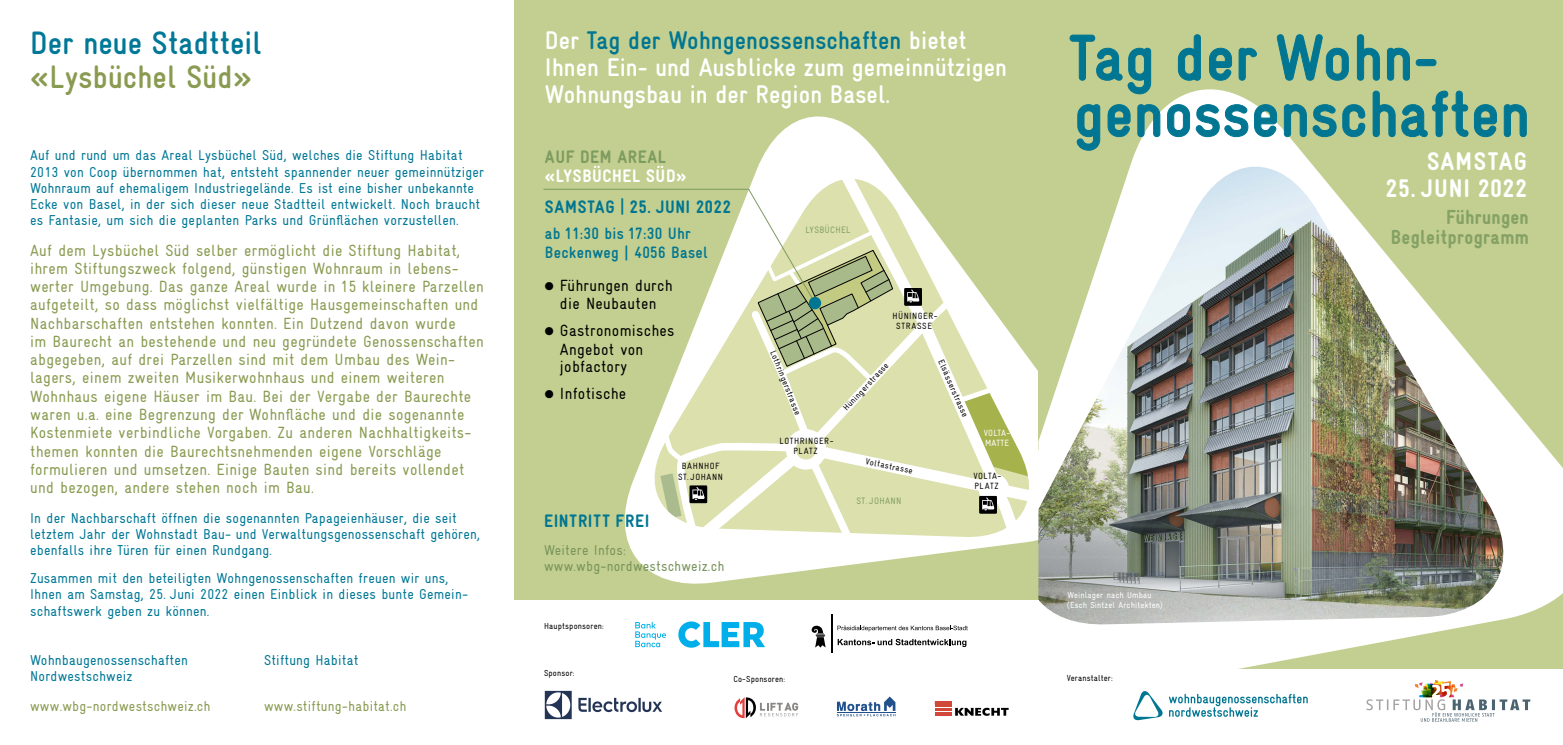
<style>
.page{position:relative;width:1563px;height:745px;background:#fff}
.page>*{position:absolute;margin:0;border:0;box-sizing:border-box;transform-origin:0 0}
.t1{font:700 condensed 64.75px/56.4px "Gravur";letter-spacing:.01em;color:#007692}
.t2{font:700 condensed 32.5px "Gravur";letter-spacing:.005em;color:#007897}
.t3{font:700 condensed 32.5px "Gravur";letter-spacing:.005em;color:#899b51}
.t4{font:700 condensed 25.62px/26.9px "Gravur";letter-spacing:.005em;color:#fff}
.t5{font:900 condensed 25.62px "Gravur";letter-spacing:.035em;color:#fff}
.t6{font:900 condensed 20.38px/20.6px "Gravur";color:#85a165;text-align:right}
.t7{font:900 condensed 18.12px/30.6px "Gravur";letter-spacing:.035em;color:#007692}
.t8{font:900 condensed 18.12px "Gravur";letter-spacing:.035em;color:#7e9b60}
.t9{font:700 condensed 16.5px/18.8px "Gravur";letter-spacing:.02em;color:#007692}
.t10{font:condensed 16.25px/18.2px "Gravur";letter-spacing:.02em;color:#899b51}
.t11{font:condensed 16.25px/18.1px "Gravur";letter-spacing:.02em;color:#000;text-align:center}
.t12{font:condensed 14.38px/16.2px "Gravur";letter-spacing:.015em;color:#007897}
.t13{font:condensed 14.38px "Gravur";letter-spacing:.015em;color:#899b51}
.t14{font:condensed 14.38px/16.2px "Gravur";letter-spacing:.015em;color:#78945c}
.t15{font:condensed 9.38px "Gravur";letter-spacing:.035em;color:#849f66}
.t16{font:condensed 9.12px/10.2px "Gravur";letter-spacing:.065em;color:#000}
.t17{font:condensed 9.12px/10.2px "Gravur";color:#fff}
.t18{font:condensed 8.75px "Gravur";letter-spacing:.02em;color:#000}
.t19{font:condensed 8.75px/10px "Gravur";letter-spacing:.02em;color:#fff}
.s1{color:#007692}
.s2{color:#fff}
.s3{font-weight:700}
</style>
<div class="page">
<div style="left:514px;top:0;width:527px;height:599px;background:#c3cf90"></div>
<svg style="left:1133px;top:698px;width:174px;height:22px"></svg>
<svg style="left:837px;top:625px;width:131px;height:6px"></svg>
<svg style="left:837px;top:638px;width:129px;height:8px"></svg>
<svg style="left:811px;top:625px;width:14px;height:22px"></svg>
<hr style="left:831px;top:614px;width:1px;height:38px;background:#000">
<svg style="left:635px;top:621px;width:130px;height:26px"></svg>
<div style="left:1038px;top:0;width:525px;height:668px;background:#c3cf90"></div>
<svg style="left:633px;top:116px;width:309px;height:468px"></svg>
<svg style="left:543px;top:188px;width:495px;height:365px"></svg>
<div style="left:809px;top:297px;width:12px;height:12px;background:#007692;border-radius:50%"></div>
<img style="left:1038px;top:65px;width:525px;height:633px">
<img style="left:544px;top:690px;width:118px;height:28px">
<svg style="left:734px;top:697px;width:64px;height:21px"></svg>
<svg style="left:1069px;top:34px;width:82px;height:61px"></svg>
<svg style="left:1177px;top:34px;width:24px;height:47px"></svg>
<svg style="left:1208px;top:47px;width:24px;height:34px"></svg>
<svg style="left:1238px;top:47px;width:19px;height:34px"></svg>
<svg style="left:1276px;top:34px;width:73px;height:47px"></svg>
<svg style="left:1356px;top:34px;width:24px;height:47px"></svg>
<svg style="left:1386px;top:47px;width:24px;height:34px"></svg>
<div style="left:1415px;top:59px;width:21px;height:7px;border:1px solid #007692;border-radius:3px"></div>
<svg style="left:1076px;top:104px;width:24px;height:47px"></svg>
<svg style="left:1107px;top:104px;width:24px;height:33px"></svg>
<svg style="left:1137px;top:104px;width:23px;height:33px"></svg>
<svg style="left:1166px;top:104px;width:111px;height:33px;background:#d3e6e8"></svg>
<svg style="left:1283px;top:104px;width:82px;height:33px"></svg>
<svg style="left:1372px;top:90px;width:125px;height:47px"></svg>
<svg style="left:1503px;top:104px;width:24px;height:33px"></svg>
<div style="left:1030px;top:600px;width:9px;height:97px;background:#fff"></div>
<svg style="left:837px;top:696px;width:58px;height:20px"></svg>
<svg style="left:1366px;top:679px;width:164px;height:42px"></svg>
<svg style="left:935px;top:701px;width:73px;height:14px"></svg>
<hr style="left:935px;top:707px;width:16px;height:3px;background:#d04939">
<svg style="left:935px;top:711px;width:16px;height:4px"></svg>
<h2 class="t2" style="left:30px;top:25px;width:233px">Der neue Stadtteil</h2>
<h2 class="t3" style="left:30px;top:58px;width:223px">«Lysbüchel Süd»</h2>
<p class="t12" style="left:30px;top:147px;width:456px">Auf und rund um das Areal Lysbüchel Süd, welches die Stiftung Habitat 2013 von Coop übernommen hat, entsteht spannender neuer gemeinnütziger Wohnraum auf ehemaligem Industriegelände. Es ist eine bisher unbekannte Ecke von Basel, in der sich dieser neue Stadtteil entwickelt. Noch braucht es Fantasie, um sich die geplanten Parks und Grünflächen vorzustellen.</p>
<p class="t10" style="left:30px;top:241px;width:455px">Auf dem Lysbüchel Süd selber ermöglicht die Stiftung Habitat, ihrem Stiftungszweck folgend, günstigen Wohnraum in lebens&shy;werter Umgebung. Das ganze Areal wurde in 15 kleinere Parzellen aufgeteilt, so dass möglichst vielfältige Hausgemeinschaften und Nachbarschaften entstehen konnten. Ein Dutzend davon wurde<br>im Baurecht an bestehende und neu gegründete Genossenschaften abgegeben, auf drei Parzellen sind mit dem Umbau des Wein&shy;lagers, einem zweiten Musikerwohnhaus und einem weiteren Wohnhaus eigene Häuser im Bau. Bei der Vergabe der Baurechte waren u.a. eine Begrenzung der Wohnfläche und die sogenannte Kostenmiete verbindliche Vorgaben. Zu anderen Nachhaltigkeits&shy;themen konnten die Baurechtsnehmenden eigene Vorschläge formulieren und umsetzen. Einige Bauten sind bereits vollendet und bezogen, andere stehen noch im Bau.</p>
<p class="t12" style="left:30px;top:509px;width:451px">In der Nachbarschaft öffnen die sogenannten Papageienhäuser, die seit letztem Jahr der Wohnstadt Bau- und Verwaltungsgenossenschaft gehören, ebenfalls ihre Türen für einen Rundgang.</p>
<p class="t12" style="left:30px;top:569px;width:439px">Zusammen mit den beteiligten Wohngenossenschaften freuen wir uns,<br>Ihnen am Samstag, 25. Juni 2022 einen Einblick in dieses bunte Gemein&shy;schaftswerk geben zu können.</p>
<p class="t12" style="left:30px;top:651px;width:159px">Wohnbaugenossenschaften</p>
<p class="t12" style="left:264px;top:651px;width:96px">Stiftung Habitat</p>
<p class="t12" style="left:30px;top:667px;width:104px">Nordwestschweiz</p>
<p class="t13" style="left:30px;top:697px;width:182px">www.wbg-nordwestschweiz.ch</p>
<p class="t13" style="left:264px;top:697px;width:144px">www.stiftung-habitat.ch</p>
<h3 class="t4" style="left:545px;top:27px;width:463px">Der <span class="s1">Tag der Wohngenossenschaften</span> bietet<br>Ihnen Ein- und Ausblicke zum gemeinnützigen<br>Wohnungsbau in der Region Basel.</h3>
<p class="t8" style="left:545px;top:147px;width:123px">AUF DEM AREAL</p>
<p class="t7" style="left:545px;top:160px;width:188px"><span class="s2">«LYSBÜCHEL SÜD»<br></span>SAMSTAG <span class="s3">|</span> 25. JUNI 2022</p>
<p class="t9" style="left:545px;top:224px;width:165px">ab 11:30 bis 17:30 Uhr<br>Beckenweg | 4056 Basel</p>
<p class="t11" style="left:545px;top:276px;width:129px">● Führungen durch die Neubauten</p>
<p class="t11" style="left:560px;top:321px;width:116px;text-align:left;text-indent:-15px">● Gastronomisches<br>Angebot von jobfactory</p>
<p class="t11" style="left:545px;top:384px;width:83px">● Infotische</p>
<p class="t15" style="left:805px;top:224px;width:31px">Lysb üchel</p>
<p class="t18" style="left:777px;top:349px;width:70px;rotate:68deg">Lothringerstrasse</p>
<p class="t16" style="left:779px;top:435px;width:17px">Lothringer</p>
<p class="t16" style="left:829px;top:435px;width:5px">-</p>
<p class="t16" style="left:793px;top:445px;width:6px">platz</p>
<p class="t16" style="left:892px;top:310px;width:17px">Hüning</p>
<p class="t16" style="left:896px;top:310px;width:43px;text-indent:27px">ER-<br>STRASSE</p>
<p class="t18" style="left:841px;top:406px;width:64px;rotate:-47deg">Hüningerstrasse</p>
<p class="t18" style="left:945px;top:358px;width:63px;rotate:66deg">Elsässerstrasse</p>
<p class="t17" style="left:983px;top:427px;width:28px">Volta&shy;matte</p>
<p class="t18" style="left:867px;top:456px;width:49px;rotate:12deg">Voltastrasse</p>
<p class="t16" style="left:682px;top:461px;width:12px">Bahnh</p>
<p class="t16" style="left:710px;top:461px;width:10px">of</p>
<p class="t16" style="left:678px;top:471px;width:29px">St. Johann</p>
<p class="t16" style="left:973px;top:470px;width:30px">Volta&shy;platz</p>
<p class="t7" style="left:544px;top:504px;width:107px">EINTRITT FREI</p>
<p class="t14" style="left:544px;top:541px;width:182px">Weitere Infos: www.wbg-nordwestschweiz.ch</p>
<p class="t18" style="left:544px;top:621px;width:61px">Hauptsponsoren:</p>
<p class="t18" style="left:544px;top:668px;width:32px">Sponsor:</p>
<p class="t18" style="left:733px;top:673px;width:53px">Co-Sponsoren:</p>
<p class="t15" style="left:856px;top:495px;width:29px">ST. Johann</p>
<h1 class="t1" style="left:1069px;top:30px;width:462px">Tag der Wohn&shy;genossenschaften</h1>
<p class="t19" style="left:1067px;top:589px;width:98px">Weinlager nach Umbau (Esch Sintzel Architekten)</p>
<p class="t18" style="left:1066px;top:672px;width:48px">Veranstalter:</p>
<h3 class="t5" style="left:1427px;top:147px;width:101px">SAM STAG</h3>
<h3 class="t5" style="left:1386px;top:174px;width:142px">25. JUNI 2022</h3>
<p class="t6" style="left:1391px;top:206px;width:139px">FÜHRUNGEN<br>BEGLEITPROGRAMM</p>
</div>
